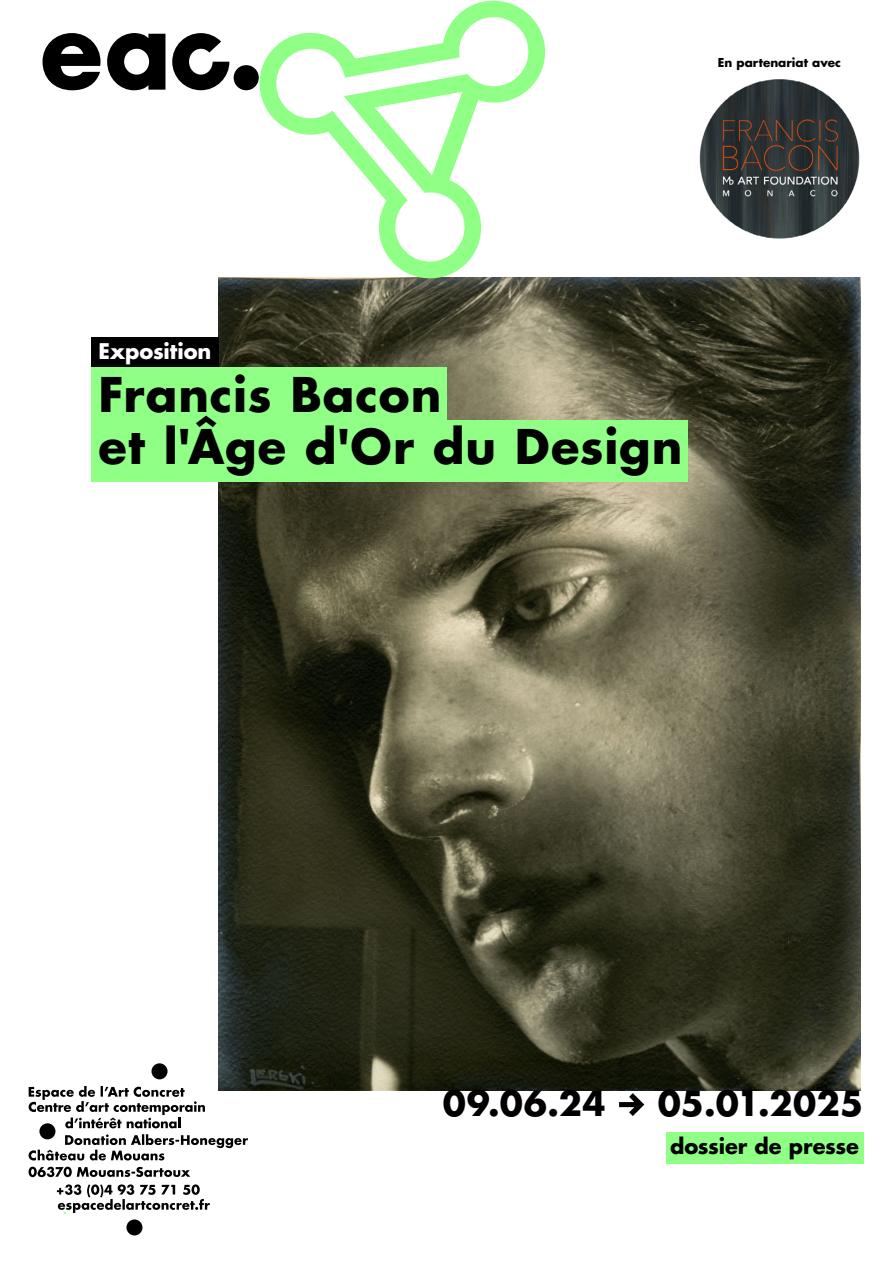
<style>
.page{position:relative;width:893px;height:1263px;background:#fff}
.page>*{position:absolute;margin:0;border:0;box-sizing:border-box;transform-origin:0 0}
.t1{font:46.5px/52.5px "Futura Amandiers Bold";letter-spacing:.02em;color:#000}
.t2{font:33.75px "Futura Amandiers Bold";letter-spacing:.015em;color:#000}
.t3{font:21px "Futura Amandiers Bold";letter-spacing:-.005em;color:#000}
.t4{font:21px "Futura Amandiers Bold";color:#fff}
.t5{font:12px "Futura Amandiers Bold";color:#000}
</style>
<div class="page">
<svg style="left:172px;top:33px;width:57px;height:57px"></svg>
<div style="left:234px;top:65px;width:25px;height:25px;background:#000;border-radius:50%"></div>
<svg style="left:43px;top:33px;width:122px;height:57px"></svg>
<div style="left:666px;top:1132px;width:197px;height:31px;background:#8fff85"></div>
<img style="left:219px;top:277px;width:641px;height:814px">
<div style="left:91px;top:337px;width:128px;height:31px;background:#000"></div>
<div style="left:92px;top:367px;width:355px;height:62px;background:#8fff85"></div>
<div style="left:92px;top:420px;width:596px;height:61px;background:#8fff85"></div>
<svg style="left:619px;top:1093px;width:25px;height:23px"></svg>
<div style="left:151px;top:1063px;width:17px;height:16px;background:#000;border-radius:50%"></div>
<div style="left:126px;top:1219px;width:16px;height:16px;background:#000;border-radius:50%"></div>
<svg style="left:57px;top:1184px;width:153px;height:29px"></svg>
<svg style="left:29px;top:1167px;width:161px;height:10px"></svg>
<svg style="left:29px;top:1134px;width:219px;height:26px"></svg>
<div style="left:39px;top:1123px;width:16px;height:16px;background:#000;border-radius:50%"></div>
<svg style="left:29px;top:1086px;width:176px;height:42px"></svg>
<svg style="left:253px;top:0;width:299px;height:285px"></svg>
<img style="left:699px;top:78px;width:161px;height:161px;border-radius:81px">
<p class="t5" style="left:718px;top:54px;width:125px">En partenariat avec</p>
<p class="t4" style="left:99px;top:337px;width:114px">Exposition</p>
<p class="t1" style="left:99px;top:367px;width:585px">Francis Bacon<br>et l'Âge d'Or du Design</p>
<p class="t2" style="left:443px;top:1081px;width:164px">09.06.24</p>
<p class="t2" style="left:658px;top:1081px;width:207px">05.01.2025</p>
<p class="t3" style="left:670px;top:1132px;width:190px">dossier de presse</p>
</div>
